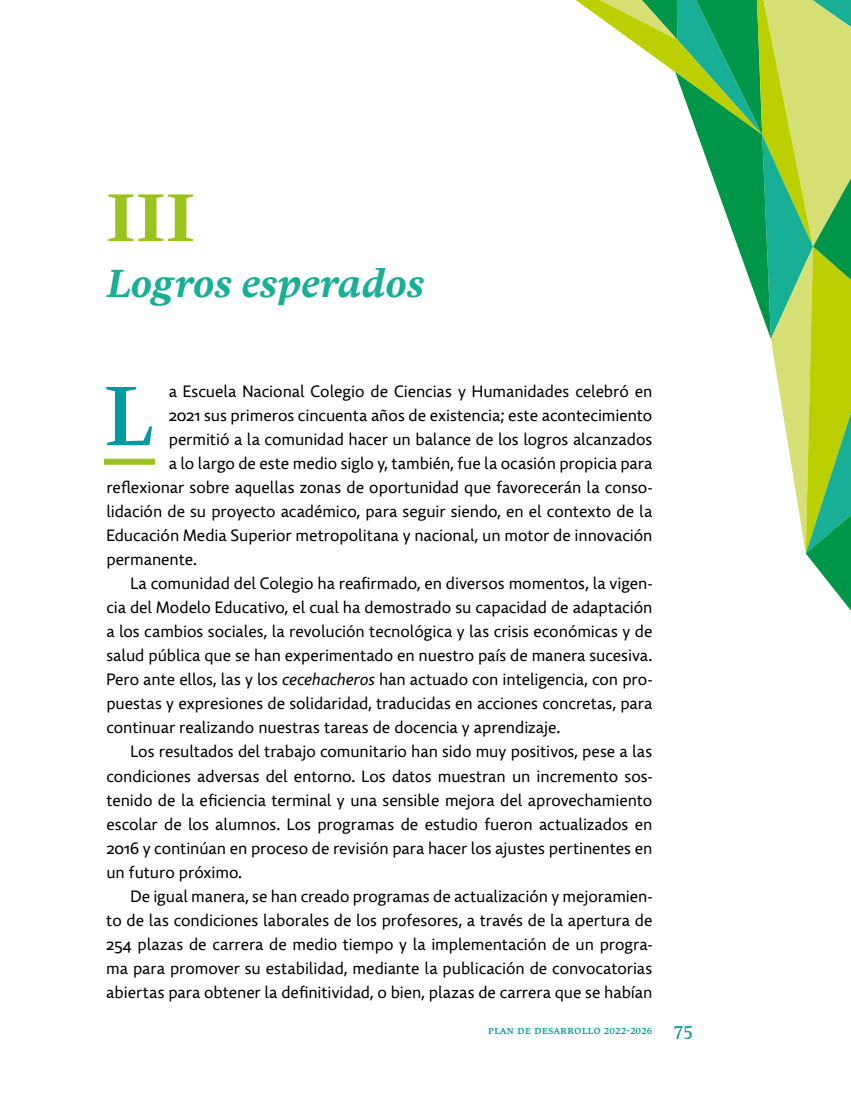
<style>
.page{position:relative;width:851px;height:1106px;background:#fff}
.page>*{position:absolute;margin:0;border:0;box-sizing:border-box;transform-origin:0 0}
.t1{font:500 85.95px "Zingha";color:#009ba2}
.t2{font:700 69px "Zingha";color:#9bc31c}
.t3{font:italic 700 39px "Comenia Text Pro";color:#17af95}
.t4{font:16.5px "Comenia Sans";color:#000}
.t5{font:12px "Comenia Serif";color:#009ba2}
.s1{font-style:italic}
.s2{font-size:18px}
</style>
<div class="page">
<svg style="left:576px;top:0;width:274px;height:610px"></svg>
<div style="left:104px;top:459px;width:51px;height:6px;background:#9bc31c"></div>
<h2 class="t2" style="left:106px;top:182px;width:90px">III</h2>
<h3 class="t3" style="left:106px;top:257px;width:319px">Logros esperados</h3>
<h1 class="t1" style="left:104px;top:372px;width:52px">L</h1>
<p class="t4" style="left:169px;top:381px;width:485px">a Escuela Nacional Colegio de Ciencias y Humanidades celebró en</p>
<p class="t4" style="left:169px;top:405px;width:485px">2021 sus primeros cincuenta años de existencia; este acontecimiento</p>
<p class="t4" style="left:169px;top:429px;width:485px">permitió a la comunidad hacer un balance de los logros alcanzados</p>
<p class="t4" style="left:169px;top:453px;width:485px">a lo largo de este medio siglo y, también, fue la ocasión propicia para</p>
<p class="t4" style="left:106px;top:477px;width:547px">reflexionar sobre aquellas zonas de oportunidad que favorecerán la conso-</p>
<p class="t4" style="left:106px;top:501px;width:547px">lidación de su proyecto académico, para seguir siendo, en el contexto de la</p>
<p class="t4" style="left:106px;top:525px;width:547px">Educación Media Superior metropolitana y nacional, un motor de innovación</p>
<p class="t4" style="left:106px;top:549px;width:92px">permanente.</p>
<p class="t4" style="left:130px;top:573px;width:523px">La comunidad del Colegio ha reafirmado, en diversos momentos, la vigen-</p>
<p class="t4" style="left:106px;top:597px;width:547px">cia del Modelo Educativo, el cual ha demostrado su capacidad de adaptación</p>
<p class="t4" style="left:106px;top:621px;width:547px">a los cambios sociales, la revolución tecnológica y las crisis económicas y de</p>
<p class="t4" style="left:106px;top:645px;width:547px">salud pública que se han experimentado en nuestro país de manera sucesiva.</p>
<p class="t4" style="left:106px;top:669px;width:547px">Pero ante ellos, las y los <span class="s1">cecehacheros</span> han actuado con inteligencia, con pro-</p>
<p class="t4" style="left:106px;top:693px;width:547px">puestas y expresiones de solidaridad, traducidas en acciones concretas, para</p>
<p class="t4" style="left:106px;top:717px;width:455px">continuar realizando nuestras tareas de docencia y aprendizaje.</p>
<p class="t4" style="left:130px;top:741px;width:523px">Los resultados del trabajo comunitario han sido muy positivos, pese a las</p>
<p class="t4" style="left:106px;top:765px;width:547px">condiciones adversas del entorno. Los datos muestran un incremento sos-</p>
<p class="t4" style="left:106px;top:789px;width:547px">tenido de la eficiencia terminal y una sensible mejora del aprovechamiento</p>
<p class="t4" style="left:106px;top:813px;width:547px">escolar de los alumnos. Los programas de estudio fueron actualizados en</p>
<p class="t4" style="left:106px;top:837px;width:547px">2016 y continúan en proceso de revisión para hacer los ajustes pertinentes en</p>
<p class="t4" style="left:106px;top:861px;width:137px">un futuro próximo.</p>
<p class="t4" style="left:130px;top:885px;width:523px">De igual manera, se han creado programas de actualización y mejoramien-</p>
<p class="t4" style="left:106px;top:909px;width:547px">to de las condiciones laborales de los profesores, a través de la apertura de</p>
<p class="t4" style="left:106px;top:933px;width:547px">254 plazas de carrera de medio tiempo y la implementación de un progra-</p>
<p class="t4" style="left:106px;top:957px;width:547px">ma para promover su estabilidad, mediante la publicación de convocatorias</p>
<p class="t4" style="left:106px;top:981px;width:547px">abiertas para obtener la definitividad, o bien, plazas de carrera que se habían</p>
<p class="t5" style="left:487px;top:1021px;width:207px">plan de desarrollo 2022-2026 <span class="s2">75</span></p>
</div>
